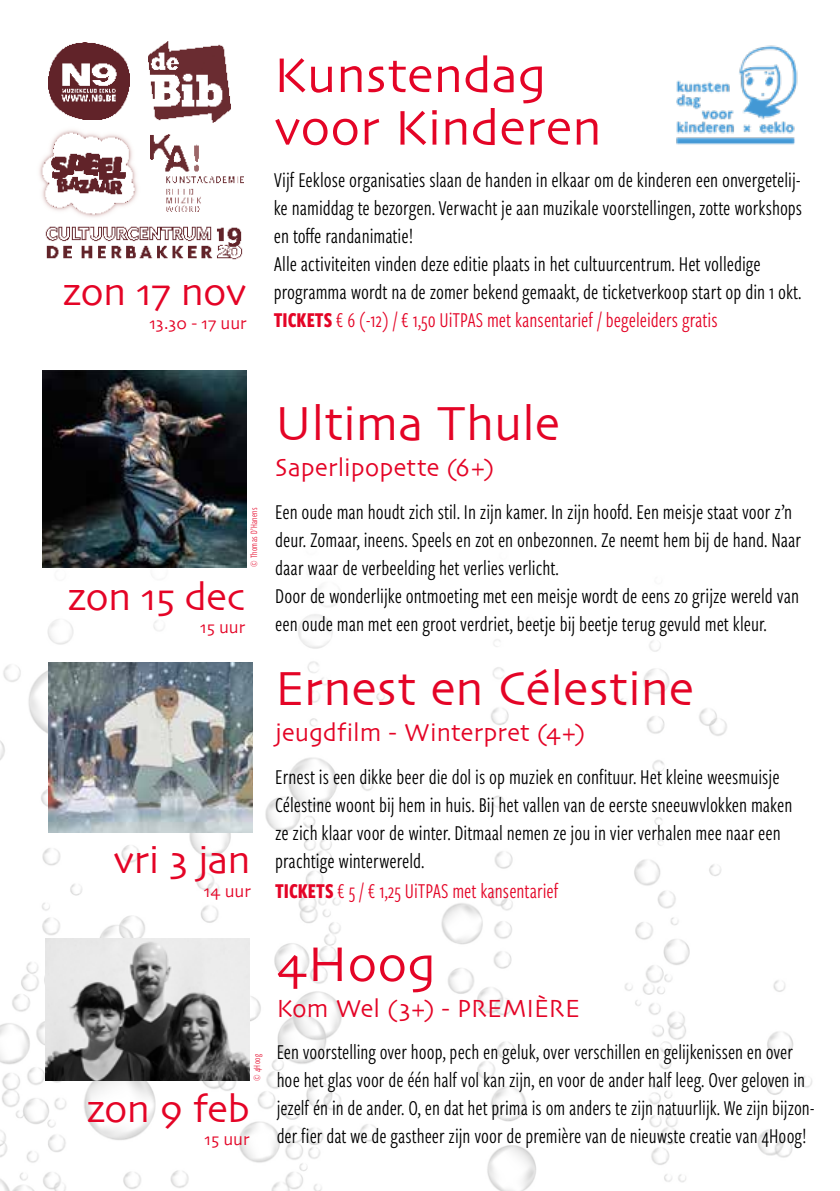
<style>
.page{position:relative;width:840px;height:1191px;background:#fff}
.page>*{position:absolute;margin:0;border:0;box-sizing:border-box;transform-origin:0 0}
.t1{font:51.2px/52.6px "Skia";letter-spacing:.005em;color:#e40426}
.t2{font:50px "Skia";color:#e40426}
.t3{font:40px "Skia";letter-spacing:-.015em;color:#e40426}
.t4{font:26px "Skia";letter-spacing:.01em;color:#e40426;scale:.95 1}
.t5{font:22px/28px "Freight Sans Cmp Pro";color:#000}
.t6{font:22px "Freight Sans Cmp Pro";color:#e40426}
.t7{font:17.4px "Skia";letter-spacing:-.005em;color:#e40426}
.t8{font:10px "Freight Sans Cmp Pro";letter-spacing:.045em;color:#e40426;scale:.89 1}
.s1{font-weight:700;color:#e40426}
.s2{color:#e40426}
.s3{font-weight:700}
</style>
<div class="page">
<img style="left:0;top:499px;width:813px;height:692px">
<img style="left:48px;top:662px;width:204px;height:170px">
<img style="left:43px;top:370px;width:204px;height:197px">
<img style="left:676px;top:45px;width:122px;height:100px">
<img style="left:46px;top:938px;width:203px;height:142px">
<img style="left:48px;top:43px;width:82px;height:76px">
<img style="left:149px;top:41px;width:82px;height:81px">
<img style="left:39px;top:130px;width:99px;height:87px">
<img style="left:150px;top:135px;width:93px;height:77px">
<img style="left:45px;top:226px;width:198px;height:34px">
<h3 class="t3" style="left:63px;top:268px;width:185px">zon 17 nov</h3>
<p class="t7" style="left:149px;top:312px;width:99px">13.30 - 17 uur</p>
<h1 class="t1" style="left:274px;top:52px;width:329px">Kunstendag voor Kinderen</h1>
<p class="t5" style="left:274px;top:165px;width:529px">Vijf Eeklose organisaties slaan de handen in elkaar om de kinderen een onvergetelij&shy;ke namiddag te bezorgen. Verwacht je aan muzikale voorstellingen, zotte workshops en toffe randanimatie!<br>Alle activiteiten vinden deze editie plaats in het cultuurcentrum. Het volledige programma wordt na de zomer bekend gemaakt, de ticketverkoop start op din 1 okt.<br><span class="s1">TICKETS</span> <span class="s2">€ 6 (-12) / € 1,50 UiTPAS met kansentarief / begeleiders gratis</span></p>
<p class="t8" style="left:247px;top:566px;width:68px;rotate:-90deg">© Thomas D’Hanens</p>
<h3 class="t3" style="left:67px;top:572px;width:179px">zon 15 dec</h3>
<p class="t7" style="left:200px;top:617px;width:46px">15 uur</p>
<h3 class="t3" style="left:113px;top:836px;width:139px">vri 3 jan</h3>
<p class="t7" style="left:204px;top:880px;width:49px">14 uur</p>
<h2 class="t2" style="left:275px;top:393px;width:286px">Ultima Thule</h2>
<p class="t4" style="left:275px;top:452px;width:232px">Saperlipopette (6+)</p>
<p class="t5" style="left:275px;top:496px;width:527px">Een oude man houdt zich stil. In zijn kamer. In zijn hoofd. Een meisje staat voor z’n deur. Zomaar, ineens. Speels en zot en onbezonnen. Ze neemt hem bij de hand. Naar daar waar de verbeelding het verlies verlicht.<br>Door de wonderlijke ontmoeting met een meisje wordt de eens zo grijze wereld van een oude man met een groot verdriet, beetje bij beetje terug gevuld met kleur.</p>
<h2 class="t2" style="left:275px;top:658px;width:420px">Ernest en Célestine</h2>
<p class="t4" style="left:275px;top:717px;width:327px">jeugdfilm - Winterpret (4+)</p>
<p class="t5" style="left:275px;top:761px;width:518px">Ernest is een dikke beer die dol is op muziek en confituur. Het kleine weesmuisje Célestine woont bij hem in huis. Bij het vallen van de eerste sneeuwvlokken maken ze zich klaar voor de winter. Ditmaal nemen ze jou in vier verhalen mee naar een prachtige winterwereld.</p>
<p class="t6" style="left:275px;top:876px;width:285px"><span class="s3">TICKETS</span> € 5 / € 1,25 UiTPAS met kansentarief</p>
<p class="t8" style="left:250px;top:1080px;width:31px;rotate:-90deg">© 4Hoog</p>
<h3 class="t3" style="left:86px;top:1084px;width:165px">zon 9 feb</h3>
<p class="t7" style="left:204px;top:1128px;width:46px">15 uur</p>
<h1 class="t1" style="left:276px;top:941px;width:161px">4Hoog</h1>
<p class="t4" style="left:276px;top:993px;width:320px">Kom Wel (3+) - PREMIÈRE</p>
<p class="t5" style="left:276px;top:1037px;width:539px">Een voorstelling over hoop, pech en geluk, over verschillen en gelijkenissen en over hoe het glas voor de één half vol kan zijn, en voor de ander half leeg. Over geloven in jezelf én in de ander. O, en dat het prima is om anders te zijn natuurlijk. We zijn bijzon&shy;der fier dat we de gastheer zijn voor de première van de nieuwste creatie van 4Hoog!</p>
</div>
